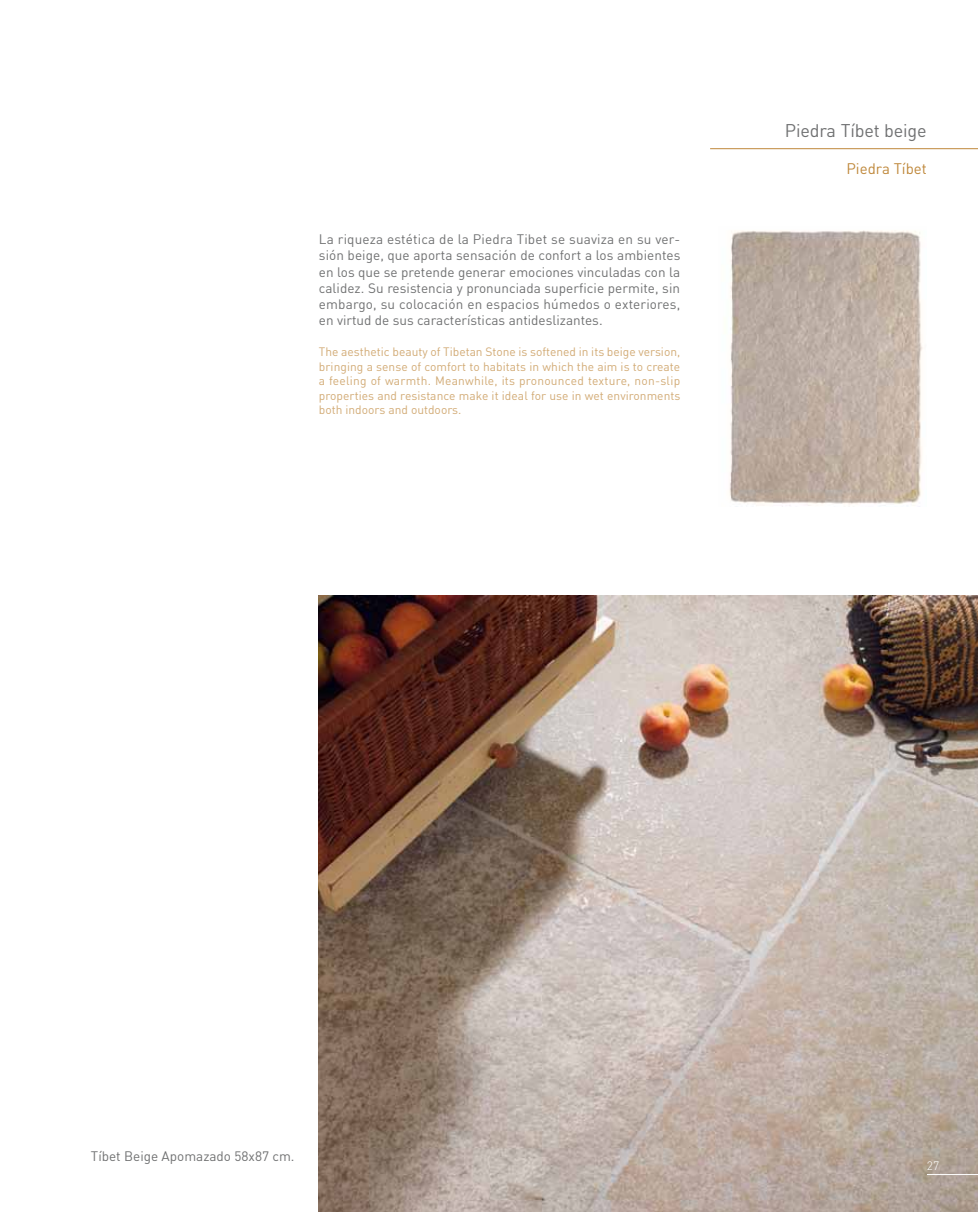
<style>
.page{position:relative;width:978px;height:1212px;background:#fff}
.page>*{position:absolute;margin:0;border:0;box-sizing:border-box;transform-origin:0 0}
.t1{font:18px "DIN";letter-spacing:-.01em;color:#707172}
.t2{font:15px "DIN";color:#bf883b}
.t3{font:13.5px/16.2px "DIN";color:#707172;text-align:justify}
.t4{font:12px/14.4px "DIN";color:#d2ab76;text-align:justify}
.t5{font:300 12px "DIN";color:#fff}
</style>
<div class="page">
<hr style="left:710px;top:148px;width:268px;height:1px;background:#bf883b">
<img style="left:319px;top:595px;width:659px;height:617px">
<img style="left:729px;top:230px;width:194px;height:277px">
<hr style="left:927px;top:1174px;width:51px;height:1px;background:#fff">
<p class="t3" style="left:319px;top:231px;width:363px">La riqueza estética de la Piedra Tibet se suaviza en su ver&shy;sión beige, que aporta sensación de confort a los ambientes en los que se pretende generar emociones vinculadas con la calidez. Su resistencia y pronunciada superficie permite, sin embargo, su colocación en espacios húmedos o exteriores, en virtud de sus características antideslizantes.</p>
<p class="t4" style="left:319px;top:345px;width:363px">The aesthetic beauty of Tibetan Stone is softened in its beige version, bringing a sense of comfort to habitats in which the aim is to create a feeling of warmth. Meanwhile, its pronounced texture, non-slip properties and resistance make it ideal for use in wet environments both indoors and outdoors.</p>
<h1 class="t1" style="left:785px;top:119px;width:143px">Piedra Tíbet beige</h1>
<p class="t2" style="left:846px;top:160px;width:82px">Piedra Tíbet</p>
<p class="t3" style="left:91px;top:1148px;width:205px">Tíbet Beige Apomazado 58x87 cm.</p>
<p class="t5" style="left:927px;top:1158px;width:14px">27</p>
</div>
